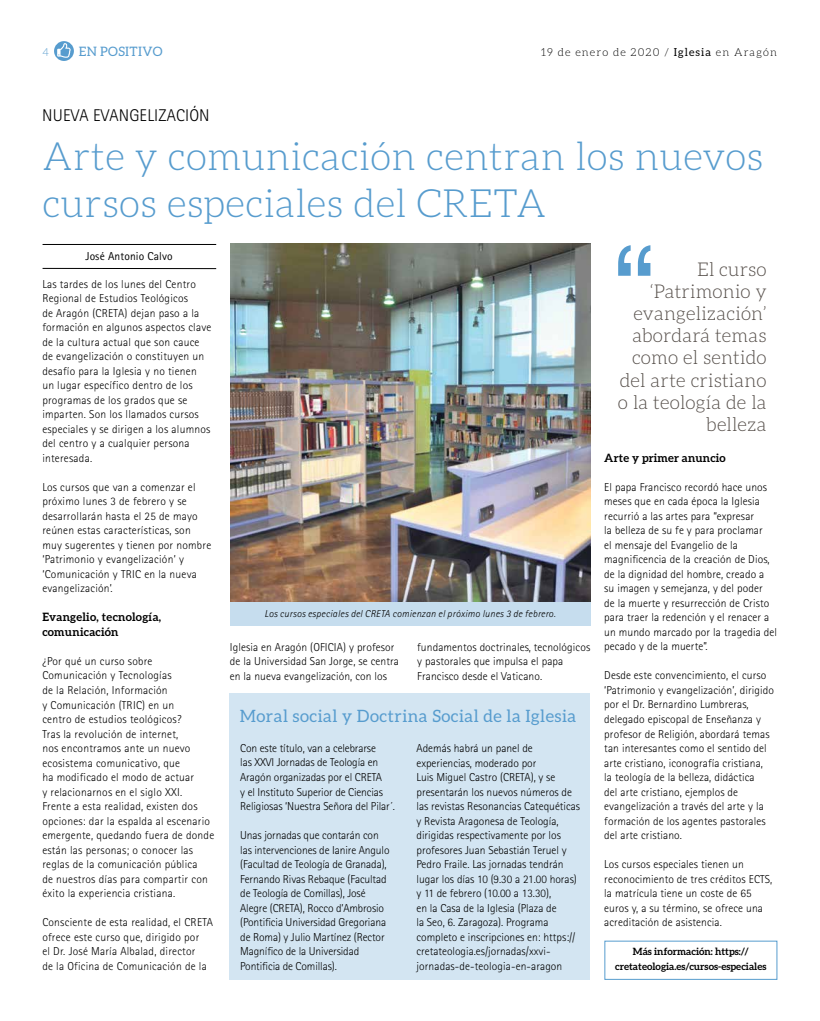
<style>
.page{position:relative;width:820px;height:1021px;background:#fff}
.page>*{position:absolute;margin:0;border:0;box-sizing:border-box;transform-origin:0 0}
.t1{font:120px "Helvetica";color:#579cce}
.t2{font:300 39px/46.8px "Aleo";letter-spacing:.01em;color:#579cce}
.t3{font:300 19px/22px "Aleo";letter-spacing:.01em;color:#544d48;text-align:right}
.t4{font:17px "Aleo";letter-spacing:.03em;color:#579cce}
.t5{font:300 17px "Rotis Sans Serif";letter-spacing:.01em;color:#000}
.t6{font:13px "Aleo";letter-spacing:.025em;color:#579cce}
.t7{font:300 11.5px/14.5px "Rotis Sans Serif";letter-spacing:.01em;color:#000}
.t8{font:300 11.5px/14.5px "Rotis Sans Serif";letter-spacing:-.01em;color:#000}
.t9{font:700 11.5px/14.5px "Aleo";letter-spacing:.02em;color:#000}
.t10{font:11.5px "Rotis Sans Serif";letter-spacing:.01em;color:#000}
.t11{font:300 11px "Aleo";letter-spacing:.1em;color:#000}
.t12{font:300 11px "Aleo";color:#579cce}
.t13{font:italic 300 10px "Rotis Sans Serif";letter-spacing:.025em;color:#000}
.t14{font:700 10px/14.5px "Aleo";color:#000;text-align:center}
.s1{font-weight:400}
</style>
<div class="page">
<svg style="left:54px;top:41px;width:20px;height:20px"></svg>
<div style="left:230px;top:602px;width:360px;height:23px;background:#c6ddee"></div>
<hr style="left:43px;top:244px;width:173px;height:1px;background:#000">
<hr style="left:43px;top:268px;width:173px;height:1px;background:#000">
<img style="left:230px;top:243px;width:360px;height:359px">
<div style="left:230px;top:693px;width:360px;height:286px;background:#d3e5f2"></div>
<div style="left:604px;top:940px;width:173px;height:39px;border:1px solid #579cce"></div>
<p class="t12" style="left:43px;top:46px;width:8px">4</p>
<p class="t6" style="left:79px;top:44px;width:85px">EN POSITIVO</p>
<p class="t11" style="left:541px;top:46px;width:237px">19 de enero de 2020 / <span class="s1">Iglesia</span> en Aragón</p>
<h3 class="t5" style="left:42px;top:106px;width:169px">NUEVA EVANGELIZACIÓN</h3>
<h2 class="t2" style="left:43px;top:133px;width:722px">Arte y comunicación centran los nuevos cursos especiales del CRETA</h2>
<p class="t10" style="left:85px;top:249px;width:89px">José Antonio Calvo</p>
<p class="t7" style="left:42px;top:276px;width:170px">Las tardes de los lunes del Centro<br>Regional de Estudios Teológicos<br>de Aragón (CRETA) dejan paso a la formación en algunos aspectos clave de la cultura actual que son cauce de evangelización o constituyen un desafío para la Iglesia y no tienen<br>un lugar específico dentro de los programas de los grados que se imparten. Son los llamados cursos especiales y se dirigen a los alumnos del centro y a cualquier persona interesada.</p>
<p class="t7" style="left:42px;top:480px;width:170px">Los cursos que van a comenzar el próximo lunes 3 de febrero y se desarrollarán hasta el 25 de mayo reúnen estas características, son muy sugerentes y tienen por nombre ‘Patrimonio y evangelización’ y ‘Comunicación y TRIC en la nueva evangelización’.</p>
<p class="t9" style="left:42px;top:610px;width:120px">Evangelio, tecnología, comunicación</p>
<p class="t7" style="left:42px;top:654px;width:173px">¿Por qué un curso sobre<br>Comunicación y Tecnologías<br>de la Relación, Información<br>y Comunicación (TRIC) en un<br>centro de estudios teológicos?<br>Tras la revolución de internet,<br>nos encontramos ante un nuevo ecosistema comunicativo, que<br>ha modificado el modo de actuar<br>y relacionarnos en el siglo XXI.<br>Frente a esta realidad, existen dos opciones: dar la espalda al escenario emergente, quedando fuera de donde están las personas; o conocer las reglas de la comunicación pública<br>de nuestros días para compartir con éxito la experiencia cristiana.</p>
<p class="t7" style="left:42px;top:915px;width:172px">Consciente de esta realidad, el CRETA ofrece este curso que, dirigido por<br>el Dr. José María Albalad, director<br>de la Oficina de Comunicación de la</p>
<p class="t13" style="left:264px;top:608px;width:292px">Los cursos especiales del CRETA comienzan el próximo lunes 3 de febrero.</p>
<p class="t7" style="left:230px;top:639px;width:171px">Iglesia en Aragón (OFICIA) y profesor de la Universidad San Jorge, se centra en la nueva evangelización, con los</p>
<p class="t7" style="left:417px;top:639px;width:174px">fundamentos doctrinales, tecnológicos y pastorales que impulsa el papa<br>Francisco desde el Vaticano.</p>
<h3 class="t4" style="left:239px;top:706px;width:338px">Moral social y Doctrina Social de la Iglesia</h3>
<p class="t8" style="left:240px;top:740px;width:156px">Con este título, van a celebrarse<br>las XXVI Jornadas de Teología en Aragón organizadas por el CRETA<br>y el Instituto Superior de Ciencias Religiosas ‘Nuestra Señora del Pilar´.</p>
<p class="t8" style="left:240px;top:827px;width:151px">Unas jornadas que contarán con las intervenciones de Ianire Angulo (Facultad de Teología de Granada),<br>Fernando Rivas Rebaque (Facultad de Teología de Comillas), José<br>Alegre (CRETA), Rocco d’Ambrosio (Pontificia Universidad Gregoriana de Roma) y Julio Martínez (Rector<br>Magnífico de la Universidad<br>Pontificia de Comillas).</p>
<p class="t7" style="left:416px;top:741px;width:165px">Además habrá un panel de experiencias, moderado por<br>Luis Miguel Castro (CRETA), y se presentarán los nuevos números de las revistas Resonancias Catequéticas y Revista Aragonesa de Teología, dirigidas respectivamente por los profesores Juan Sebastián Teruel y Pedro Fraile. Las jornadas tendrán lugar los días 10 (9.30 a 21.00 horas) y 11 de febrero (10.00 a 13.30),<br>en la Casa de la Iglesia (Plaza de<br>la Seo, 6. Zaragoza). Programa completo e inscripciones en: https:// cretateologia.es/jornadas/xxvi&shy;jornadas-de-teologia-en-aragon</p>
<h1 class="t1" style="left:613px;top:197px;width:41px">“</h1>
<h3 class="t3" style="left:617px;top:259px;width:150px">El curso ‘Patrimonio y evangelización’ abordará temas como el sentido del arte cristiano o la teología de la belleza</h3>
<p class="t9" style="left:604px;top:450px;width:123px">Arte y primer anuncio</p>
<p class="t7" style="left:604px;top:479px;width:174px">El papa Francisco recordó hace unos meses que en cada época la Iglesia recurrió a las artes para “expresar<br>la belleza de su fe y para proclamar<br>el mensaje del Evangelio de la magnificencia de la creación de Dios, de la dignidad del hombre, creado a su imagen y semejanza, y del poder<br>de la muerte y resurrección de Cristo para traer la redención y el renacer a un mundo marcado por la tragedia del pecado y de la muerte”.</p>
<p class="t7" style="left:604px;top:668px;width:171px">Desde este convencimiento, el curso ‘Patrimonio y evangelización’, dirigido por el Dr. Bernardino Lumbreras, delegado episcopal de Enseñanza y profesor de Religión, abordará temas tan interesantes como el sentido del arte cristiano, iconografía cristiana,<br>la teología de la belleza, didáctica<br>del arte cristiano, ejemplos de evangelización a través del arte y la formación de los agentes pastorales del arte cristiano.</p>
<p class="t7" style="left:604px;top:857px;width:169px">Los cursos especiales tienen un reconocimiento de tres créditos ECTS, la matrícula tiene un coste de 65 euros y, a su término, se ofrece una acreditación de asistencia.</p>
<p class="t14" style="left:615px;top:944px;width:153px">Más información: https:// cretateologia.es/cursos-especiales</p>
</div>
